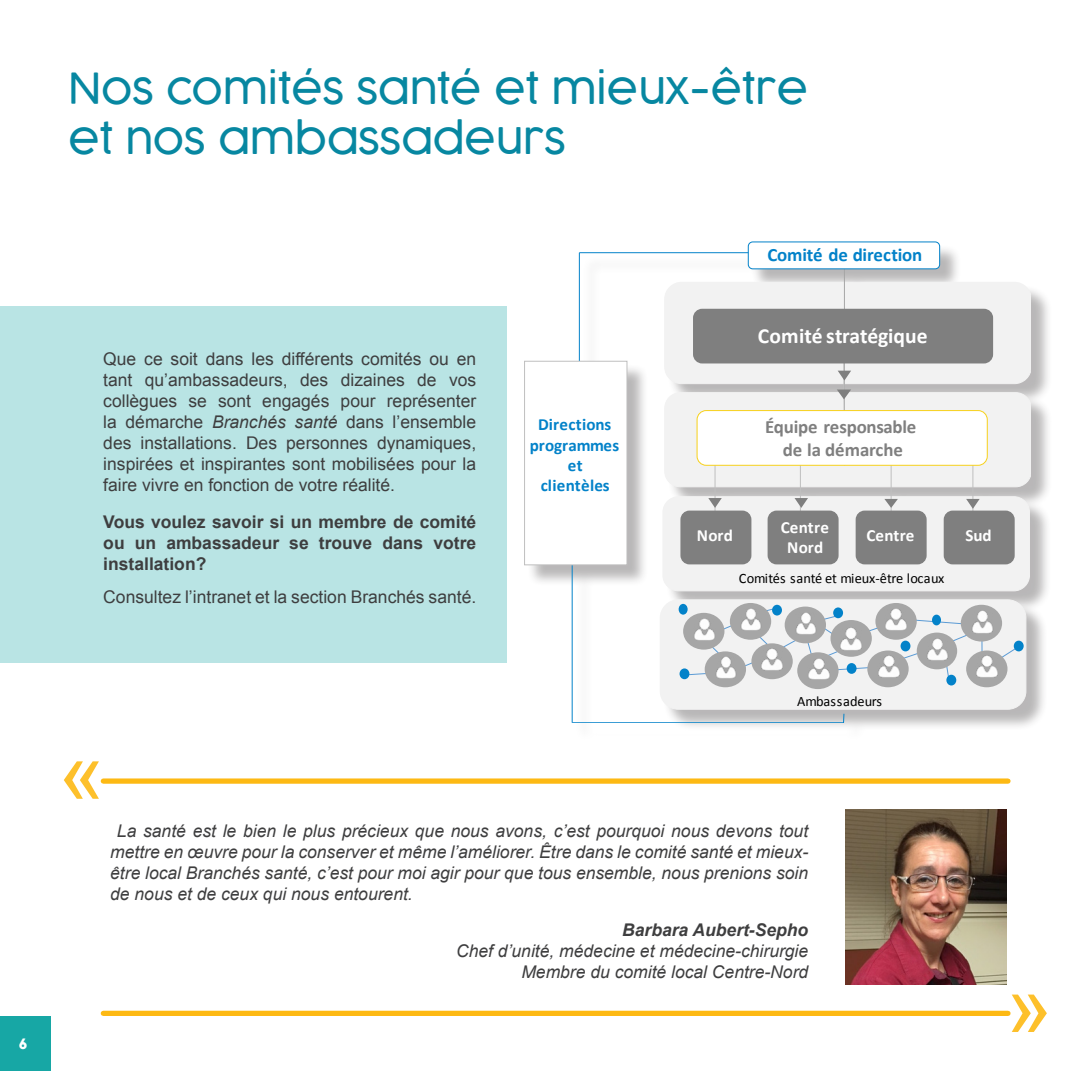
<style>
.page{position:relative;width:1071px;height:1071px;background:#fff}
.page>*{position:absolute;margin:0;border:0;box-sizing:border-box;transform-origin:0 0}
.t1{font:84px "Arial";color:#fdc02b}
.t2{font:300 42px/50.4px "Cocogoose";letter-spacing:-.01em;color:#0787a1}
.t3{font:700 21.53px "Calibri";letter-spacing:.005em;color:#fff}
.t4{font:700 18.9px/23.3px "Calibri";letter-spacing:-.015em;color:#7f7f7f;text-align:center}
.t5{font:700 18.9px "Calibri";letter-spacing:-.01em;color:#0382c9}
.t6{font:italic 17.5px/21px "Arial";color:#3e3e3f;text-align:justify}
.t7{font:17.5px/21px "Arial";color:#3e3e3f;text-align:justify}
.t8{font:700 17.5px/21px "Arial";color:#3e3e3f;text-align:justify}
.t9{font:700 16.97px/20.3px "Calibri";letter-spacing:.015em;color:#0382c9;text-align:center}
.t10{font:700 16.97px/20.7px "Calibri";letter-spacing:.015em;color:#fff;text-align:center}
.t11{font:14.35px "Calibri";letter-spacing:-.005em;color:#000}
.t12{font:14px "COCOGOOSE";color:#fff}
.s1{font-style:italic}
.s2{font-weight:700}
</style>
<div class="page">
<div style="left:0;top:306px;width:507px;height:356px;background:#b9e4e4"></div>
<div style="left:527px;top:244px;width:526px;height:500px;background:#231f20;opacity:.32"></div>
<hr style="left:572px;top:544px;width:1px;height:178px;background:#0382c9">
<hr style="left:579px;top:253px;width:1px;height:149px;background:#0382c9">
<hr style="left:579px;top:252px;width:333px;height:1px;background:#0382c9">
<div style="left:525px;top:361px;width:102px;height:204px;background:#fff"></div>
<div style="left:524px;top:361px;width:103px;height:204px;border:1px solid #bfbfbf"></div>
<div style="left:664px;top:392px;width:367px;height:95px;background:#f2f2f2;border:1px solid #f2f2f2;border-radius:16px"></div>
<div style="left:662px;top:496px;width:368px;height:95px;background:#f2f2f2;border:1px solid #f2f2f2;border-radius:16px"></div>
<div style="left:664px;top:282px;width:367px;height:102px;background:#f2f2f2;border:1px solid #f2f2f2;border-radius:17px"></div>
<hr style="left:800px;top:437px;width:1px;height:97px;background:#bfbfbf">
<hr style="left:891px;top:442px;width:1px;height:96px;background:#bfbfbf">
<hr style="left:972px;top:439px;width:1px;height:77px;background:#bfbfbf">
<hr style="left:715px;top:439px;width:1px;height:77px;background:#bfbfbf">
<hr style="left:844px;top:266px;width:1px;height:149px;background:#a6a6a6">
<div style="left:660px;top:600px;width:366px;height:109px;background:#f2f2f2;border-radius:18px"></div>
<div style="left:660px;top:599px;width:366px;height:111px;border:1px solid #f2f2f2;border-radius:18px"></div>
<svg style="left:683px;top:607px;width:339px;height:76px"></svg>
<div style="left:693px;top:309px;width:300px;height:54px;background:#7f7f7f;border-radius:9px"></div>
<div style="left:697px;top:411px;width:290px;height:54px;background:#fff;border-radius:9px"></div>
<div style="left:697px;top:410px;width:291px;height:56px;border:1px solid #f7d11b;border-radius:9px"></div>
<div style="left:680px;top:511px;width:71px;height:53px;background:#7f7f7f;border-radius:9px"></div>
<div style="left:730px;top:603px;width:41px;height:37px;background:#a6a6a6;border-radius:50%"></div>
<img style="left:741px;top:609px;width:20px;height:21px">
<svg style="left:837px;top:363px;width:14px;height:103px"></svg>
<div style="left:785px;top:607px;width:41px;height:36px;background:#a6a6a6;border-radius:50%"></div>
<img style="left:796px;top:612px;width:20px;height:23px">
<div style="left:830px;top:620px;width:42px;height:37px;background:#a6a6a6;border-radius:50%"></div>
<img style="left:840px;top:628px;width:22px;height:22px">
<div style="left:875px;top:603px;width:42px;height:37px;background:#a6a6a6;border-radius:50%"></div>
<img style="left:885px;top:609px;width:22px;height:21px">
<div style="left:966px;top:651px;width:42px;height:36px;background:#a6a6a6;border-radius:50%"></div>
<img style="left:976px;top:655px;width:22px;height:23px">
<div style="left:917px;top:633px;width:40px;height:36px;background:#a6a6a6;border-radius:50%"></div>
<img style="left:927px;top:638px;width:21px;height:23px">
<div style="left:867px;top:651px;width:42px;height:36px;background:#a6a6a6;border-radius:50%"></div>
<img style="left:878px;top:655px;width:22px;height:23px">
<div style="left:797px;top:652px;width:42px;height:37px;background:#a6a6a6;border-radius:50%"></div>
<img style="left:808px;top:658px;width:22px;height:22px">
<div style="left:683px;top:613px;width:41px;height:37px;background:#a6a6a6;border-radius:50%"></div>
<img style="left:694px;top:619px;width:21px;height:21px">
<div style="left:751px;top:643px;width:42px;height:36px;background:#a6a6a6;border-radius:50%"></div>
<img style="left:761px;top:648px;width:22px;height:23px">
<div style="left:705px;top:651px;width:41px;height:36px;background:#a6a6a6;border-radius:50%"></div>
<img style="left:716px;top:656px;width:20px;height:23px">
<div style="left:961px;top:605px;width:41px;height:37px;background:#a6a6a6;border-radius:50%"></div>
<img style="left:972px;top:611px;width:21px;height:22px">
<div style="left:680px;top:668px;width:9px;height:11px;background:#0382c9;border-radius:50%"></div>
<div style="left:847px;top:663px;width:10px;height:11px;background:#0382c9;border-radius:50%"></div>
<div style="left:932px;top:615px;width:9px;height:10px;background:#0382c9;border-radius:50%"></div>
<div style="left:946px;top:675px;width:10px;height:11px;background:#0382c9;border-radius:50%"></div>
<div style="left:1014px;top:641px;width:10px;height:10px;background:#0382c9;border-radius:50%"></div>
<svg style="left:966px;top:499px;width:14px;height:10px"></svg>
<div style="left:772px;top:605px;width:10px;height:11px;background:#0382c9;border-radius:50%"></div>
<div style="left:833px;top:607px;width:10px;height:11px;background:#0382c9;border-radius:50%"></div>
<div style="left:901px;top:641px;width:9px;height:10px;background:#0382c9;border-radius:50%"></div>
<div style="left:679px;top:604px;width:9px;height:11px;background:#0382c9;border-radius:50%"></div>
<div style="left:748px;top:241px;width:192px;height:28px;background:#fff;border:1px solid #0382c9;border-radius:4px"></div>
<div style="left:768px;top:511px;width:71px;height:53px;background:#7f7f7f;border-radius:9px"></div>
<div style="left:856px;top:511px;width:71px;height:53px;background:#7f7f7f;border-radius:9px"></div>
<div style="left:944px;top:511px;width:71px;height:53px;background:#7f7f7f;border-radius:9px"></div>
<svg style="left:884px;top:499px;width:14px;height:9px"></svg>
<svg style="left:795px;top:498px;width:13px;height:10px"></svg>
<svg style="left:708px;top:498px;width:14px;height:10px"></svg>
<hr style="left:572px;top:722px;width:271px;height:1px;background:#0382c9">
<img style="left:846px;top:810px;width:161px;height:175px">
<div style="left:103px;top:778px;width:905px;height:6px;background:#fdb913"></div>
<div style="left:103px;top:1011px;width:905px;height:5px;background:#fdb913"></div>
<div style="left:0;top:1016px;width:51px;height:55px;background:#17a7a5"></div>
<p class="t2" style="left:68px;top:63px;width:742px">Nos comités santé et mieux-être et nos ambassadeurs</p>
<p class="t7" style="left:103px;top:349px;width:374px">Que ce soit dans les différents comités ou en tant qu’ambassadeurs, des dizaines de vos collègues se sont engagés pour représenter la démarche <span class="s1">Branchés santé</span> dans l’ensemble des installations. Des personnes dynamiques, inspirées et inspirantes sont mobilisées pour la faire vivre en fonction de votre réalité.</p>
<p class="t8" style="left:103px;top:512px;width:374px">Vous voulez savoir si un membre de comité ou un ambassadeur se trouve dans votre installation?</p>
<p class="t7" style="left:103px;top:587px;width:374px">Consultez l’intranet et la section Branchés santé.</p>
<p class="t9" style="left:530px;top:414px;width:91px">Directions programmes et<br>clientèles</p>
<p class="t5" style="left:767px;top:243px;width:156px">Comité de direction</p>
<p class="t3" style="left:758px;top:322px;width:171px">Comité stratégique</p>
<p class="t4" style="left:765px;top:415px;width:153px">Équipe responsable de la démarche</p>
<p class="t10" style="left:781px;top:517px;width:50px">Centre<br>Nord</p>
<p class="t10" style="left:866px;top:525px;width:50px">Centre</p>
<p class="t10" style="left:965px;top:525px;width:28px">Sud</p>
<p class="t11" style="left:739px;top:569px;width:207px">Comités santé et mieux-être locaux</p>
<p class="t10" style="left:697px;top:525px;width:38px">Nord</p>
<p class="t12" style="left:19px;top:1033px;width:10px">6</p>
<p class="t11" style="left:797px;top:692px;width:86px">Ambassadeurs</p>
<p class="t1" style="left:58px;top:717px;width:48px">«</p>
<p class="t6" style="left:110px;top:820px;width:700px;text-indent:7px">La santé est le bien le plus précieux que nous avons, c’est pourquoi nous devons tout mettre en œuvre pour la conserver et même l’améliorer. Être dans le comité santé et mieux&shy;être local Branchés santé, c’est pour moi agir pour que tous ensemble, nous prenions soin de nous et de ceux qui nous entourent.</p>
<p class="t6" style="left:456px;top:920px;width:354px;text-align:right"><span class="s2">Barbara Aubert-Sepho<br></span>Chef d’unité, médecine et médecine-chirurgie<br>Membre du comité local Centre-Nord</p>
</div>
